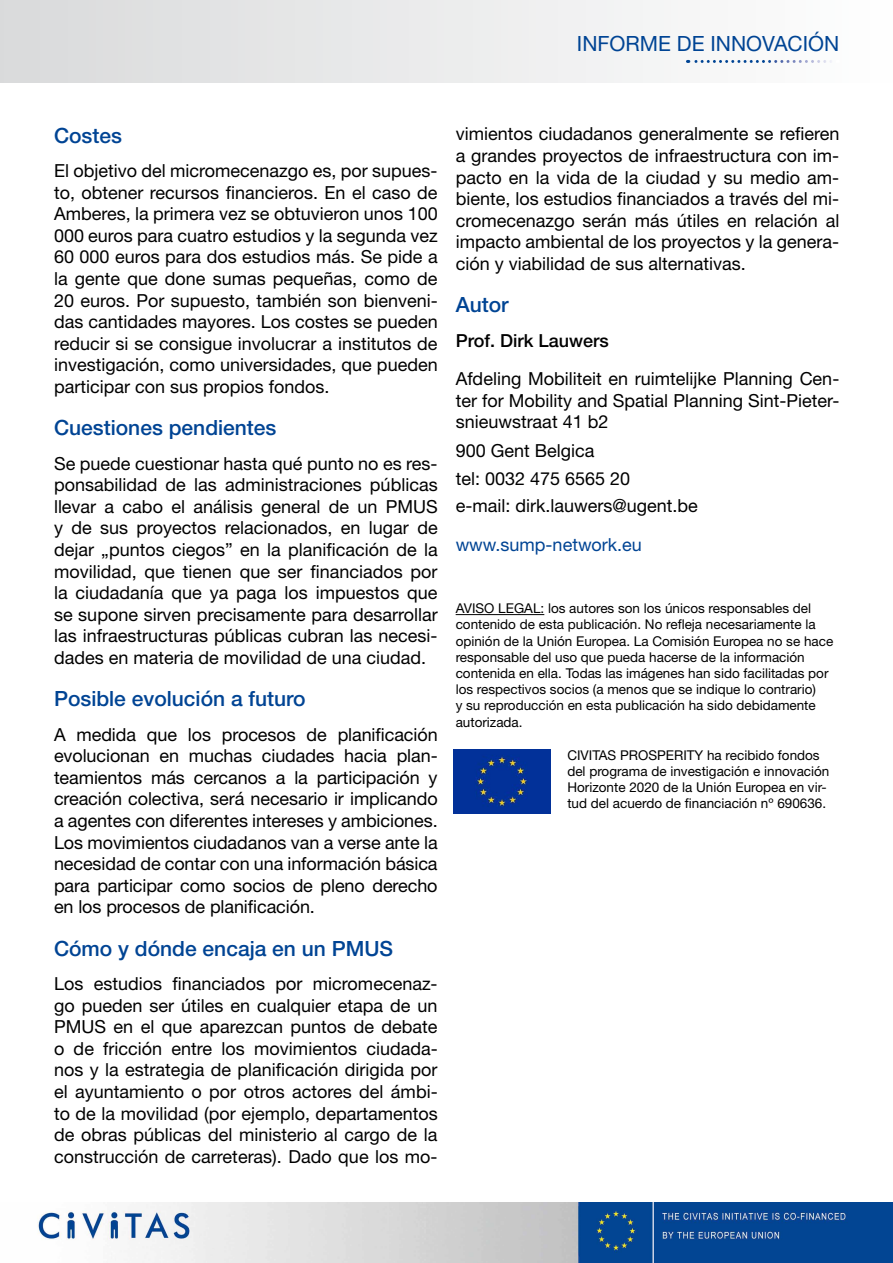
<style>
.page{position:relative;width:893px;height:1263px;background:#fff}
.page>*{position:absolute;margin:0;border:0;box-sizing:border-box;transform-origin:0 0}
.t1{font:500 21px "Helvetica Neue LT Pro";color:#004494}
.t2{font:21px "Helvetica Neue LT Pro";color:#004494}
.t3{font:18px/21.6px "Helvetica Neue LT Pro";color:#000;text-align:justify}
.t4{font:18px "Helvetica Neue LT Pro";color:#004494}
.t5{font:500 18px "Helvetica Neue LT Pro";color:#000}
.t6{font:13.5px/16.2px "Helvetica Neue LT Pro";color:#000}
</style>
<div class="page">
<img style="left:37px;top:1203px;width:856px;height:60px">
<div style="left:0;top:0;width:893px;height:82px;background:linear-gradient(to right,#d9dadb,#fefefe)"></div>
<svg style="left:687px;top:60px;width:144px;height:3px"></svg>
<img style="left:454px;top:749px;width:96px;height:65px">
<hr style="left:456px;top:614px;width:88px;height:1px;background:#000">
<p class="t2" style="left:577px;top:31px;width:264px">Informe de i nnovación</p>
<p class="t1" style="left:54px;top:123px;width:70px">Costes</p>
<p class="t3" style="left:54px;top:159px;width:385px">El objetivo del micromecenazgo es, por supues&shy;to, obtener recursos financieros. En el caso de Amberes, la primera vez se obtuvieron unos 100<br>000 euros para cuatro estudios y la segunda vez 60 000 euros para dos estudios más. Se pide a la gente que done sumas pequeñas, como de 20 euros. Por supuesto, también son bienveni&shy;das cantidades mayores. Los costes se pueden reducir si se consigue involucrar a institutos de investigación, como universidades, que pueden participar con sus propios fondos.</p>
<p class="t1" style="left:54px;top:415px;width:224px">Cuestiones pendientes</p>
<p class="t3" style="left:54px;top:452px;width:385px">Se puede cuestionar hasta qué punto no es res&shy;ponsabilidad de las administraciones públicas llevar a cabo el análisis general de un PM US y de sus proyectos relacionados, en lugar de dejar „puntos ciegos” en la planificación de la movilidad, que tienen que ser financiados por la ciudadanía que ya paga los impuestos que se supone sirven precisamente para desarrollar las infraestructuras públicas cubran las necesi&shy;dades en materia de movilidad de una ciudad.</p>
<p class="t1" style="left:54px;top:686px;width:253px">Posible evolución a futuro</p>
<p class="t3" style="left:54px;top:723px;width:385px">A medida que los procesos de planificación evolucionan en muchas ciudades hacia plan&shy;teamientos más cercanos a la participación y creación colectiva, será necesario ir implicando a agentes con diferentes intereses y ambiciones.<br>Los movimientos ciudadanos van a verse ante la necesidad de contar con una información básica para participar como socios de pleno derecho en los procesos de planificación.</p>
<p class="t1" style="left:54px;top:935px;width:341px">Cómo y dónde encaja en un PMUS</p>
<p class="t3" style="left:54px;top:972px;width:385px">Los estudios financiados por micromecenaz&shy;go pueden ser útiles en cualquier etapa de un PM US en el que aparezcan puntos de debate o de fricción entre los movimientos ciudada&shy;nos y la estrategia de planificación dirigida por el ayuntamiento o por otros actores del ámbi&shy;to de la movilidad (por ejemplo, departamentos de obras públicas del ministerio al cargo de la construcción de carreteras). Dado que los mo-</p>
<p class="t3" style="left:456px;top:123px;width:385px">vimientos ciudadanos generalmente se refieren a grandes proyectos de infraestructura con im&shy;pacto en la vida de la ciudad y su medio am&shy;biente, los estudios financiados a través del mi&shy;cromecenazgo serán más útiles en relación al impacto ambiental de los proyectos y la genera&shy;ción y viabilidad de sus alternativas.</p>
<p class="t1" style="left:456px;top:292px;width:54px">Autor</p>
<p class="t5" style="left:456px;top:329px;width:155px">Prof. Dirk Lauwers</p>
<p class="t3" style="left:456px;top:368px;width:385px">Afdeling Mobiliteit en ruimtelijke Planning Cen&shy;ter for Mobility and Spatial Planning Sint-Pieter&shy;snieuwstraat 41 b2</p>
<p class="t3" style="left:456px;top:437px;width:244px;line-height:27.5px;text-align:left">900 Gent Belgica<br>tel: 0032 475 6565 20<br>e-mail: dirk.lauwers@ugent.be</p>
<p class="t4" style="left:456px;top:534px;width:188px">www.sump-network.eu</p>
<p class="t6" style="left:456px;top:600px;width:379px">AVISO LEGAL: los autores son los únicos responsables del contenido de esta publicación. No refleja necesariamente la opinión de la Unión Europea. La Comisión Europea no se hace responsable del uso que pueda hacerse de la información contenida en ella. Todas las imágenes han sido facilitadas por los respectivos socios (a menos que se indique lo contrario)<br>y su reproducción en esta publicación ha sido debidamente autorizada.</p>
<p class="t6" style="left:567px;top:747px;width:264px">CIVITAS PROSPERITY ha recibido fondos del programa de investigación e innovación Horizonte 2020 de la Unión Europea en vir&shy;tud del acuerdo de financiación nº 690636.</p>
</div>
